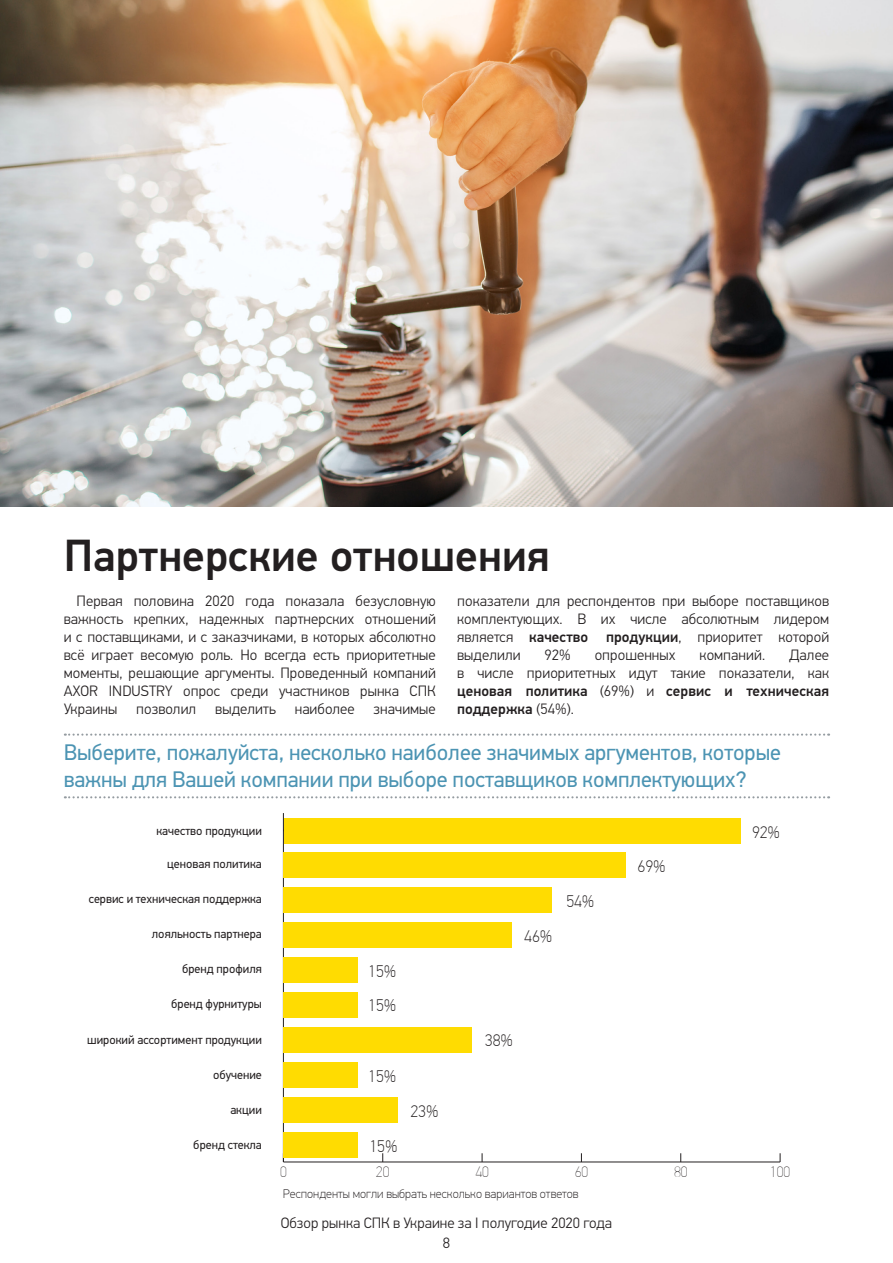
<style>
.page{position:relative;width:893px;height:1263px;background:#fff}
.page>*{position:absolute;margin:0;border:0;box-sizing:border-box;transform-origin:0 0}
.t1{font:500 45px "PF Din Text Pro";color:#231f20}
.t2{font:22.5px/27px "PF Din Text Pro";letter-spacing:-.005em;color:#4c94b3}
.t3{font:100 16.65px "PF Din Text Pro";color:#231f20}
.t4{font:300 15px/18px "PF Din Text Pro";letter-spacing:.005em;color:#231f20;text-align:justify}
.t5{font:100 15px "PF Din Text Pro";color:#231f20}
.t6{font:12.3px "PF Din Text Pro";color:#231f20}
.t7{font:100 12.3px "PF Din Text Pro";color:#231f20}
.s1{font-weight:500}
</style>
<div class="page">
<img style="left:0;top:0;width:893px;height:506px">
<hr style="left:283px;top:1162px;width:497px;height:1px;background:#231f20">
<hr style="left:283px;top:813px;width:1px;height:349px;background:#231f20">
<div style="left:284px;top:818px;width:457px;height:25px;background:#ffdc01"></div>
<div style="left:284px;top:853px;width:342px;height:25px;background:#ffdc01"></div>
<div style="left:284px;top:888px;width:268px;height:25px;background:#ffdc01"></div>
<div style="left:284px;top:923px;width:228px;height:25px;background:#ffdc01"></div>
<div style="left:284px;top:957px;width:74px;height:26px;background:#ffdc01"></div>
<div style="left:284px;top:992px;width:74px;height:25px;background:#ffdc01"></div>
<div style="left:284px;top:1027px;width:188px;height:25px;background:#ffdc01"></div>
<div style="left:284px;top:1062px;width:74px;height:25px;background:#ffdc01"></div>
<div style="left:284px;top:1097px;width:114px;height:25px;background:#ffdc01"></div>
<div style="left:284px;top:1132px;width:74px;height:25px;background:#ffdc01"></div>
<svg style="left:65px;top:733px;width:764px;height:3px"></svg>
<svg style="left:65px;top:796px;width:764px;height:2px"></svg>
<p class="t1" style="left:64px;top:528px;width:488px">Партнерские отношения</p>
<p class="t4" style="left:64px;top:592px;width:374px;text-indent:13px">Первая половина 2020 года показала безусловную важность крепких, надежных партнерских отношений и с поставщиками, и с заказчиками, в которых абсолютно всё играет весомую роль. Но всегда есть приоритетные моменты, решающие аргументы. Проведенный компаний AXOR INDUSTRY опрос среди участников рынка СПК Украины</p>
<p class="t4" style="left:136px;top:700px;width:61px">позволил</p>
<p class="t4" style="left:215px;top:700px;width:62px">выделить</p>
<p class="t4" style="left:295px;top:700px;width:61px">наиболее</p>
<p class="t4" style="left:374px;top:700px;width:64px">значимые</p>
<p class="t4" style="left:457px;top:592px;width:374px">показатели для респондентов при выборе поставщиков комплектующих. В их числе абсолютным лидером является <span class="s1">качество продукции</span>, приоритет которой выделили</p>
<p class="t4" style="left:545px;top:646px;width:28px">92%</p>
<p class="t4" style="left:595px;top:646px;width:83px">опрошенных</p>
<p class="t4" style="left:700px;top:646px;width:67px">компаний.</p>
<p class="t4" style="left:457px;top:646px;width:374px;text-indent:332px">Далее в числе приоритетных идут такие показатели, как <span class="s1">ценовая политика</span> (69%) и <span class="s1">сервис и техническая поддержка</span> (54%).</p>
<p class="t2" style="left:64px;top:739px;width:719px">Выберите, пожалуйста, несколько наиболее значимых аргументов, которые важны для Вашей компании при выборе поставщиков комплектующих?</p>
<p class="t6" style="left:156px;top:823px;width:107px">качество продукции</p>
<p class="t6" style="left:167px;top:856px;width:96px">ценовая политика</p>
<p class="t6" style="left:89px;top:891px;width:175px">сервис и техническая поддержка</p>
<p class="t6" style="left:152px;top:927px;width:112px">лояльность партнера</p>
<p class="t6" style="left:182px;top:962px;width:81px">бренд профиля</p>
<p class="t6" style="left:171px;top:997px;width:92px">бренд фурнитуры</p>
<p class="t6" style="left:87px;top:1032px;width:176px">широкий ассортимент продукции</p>
<p class="t6" style="left:213px;top:1067px;width:50px">обучение</p>
<p class="t6" style="left:230px;top:1102px;width:33px">акции</p>
<p class="t6" style="left:193px;top:1137px;width:70px">бренд стекла</p>
<p class="t3" style="left:368px;top:962px;width:30px">15%</p>
<p class="t3" style="left:368px;top:996px;width:30px">15%</p>
<p class="t3" style="left:368px;top:1066px;width:30px">15%</p>
<p class="t3" style="left:369px;top:1136px;width:30px">15%</p>
<p class="t3" style="left:410px;top:1101px;width:30px">23%</p>
<p class="t3" style="left:524px;top:927px;width:30px">46%</p>
<p class="t3" style="left:566px;top:891px;width:30px">54%</p>
<p class="t3" style="left:485px;top:1031px;width:30px">38%</p>
<p class="t3" style="left:638px;top:857px;width:30px">69%</p>
<p class="t3" style="left:752px;top:822px;width:30px">92%</p>
<p class="t5" style="left:280px;top:1163px;width:8px">0</p>
<p class="t5" style="left:376px;top:1163px;width:15px">20</p>
<p class="t5" style="left:475px;top:1163px;width:15px">40</p>
<p class="t5" style="left:575px;top:1163px;width:15px">60</p>
<p class="t5" style="left:674px;top:1163px;width:15px">80</p>
<p class="t5" style="left:770px;top:1163px;width:22px">100</p>
<p class="t7" style="left:283px;top:1187px;width:297px">Респонденты могли выбрать несколько вариантов ответов</p>
<p class="t4" style="left:281px;top:1214px;width:333px">Обзор рынка СПК в Украине за I полугодие 2020 года</p>
<p class="t4" style="left:443px;top:1234px;width:9px">8</p>
</div>
